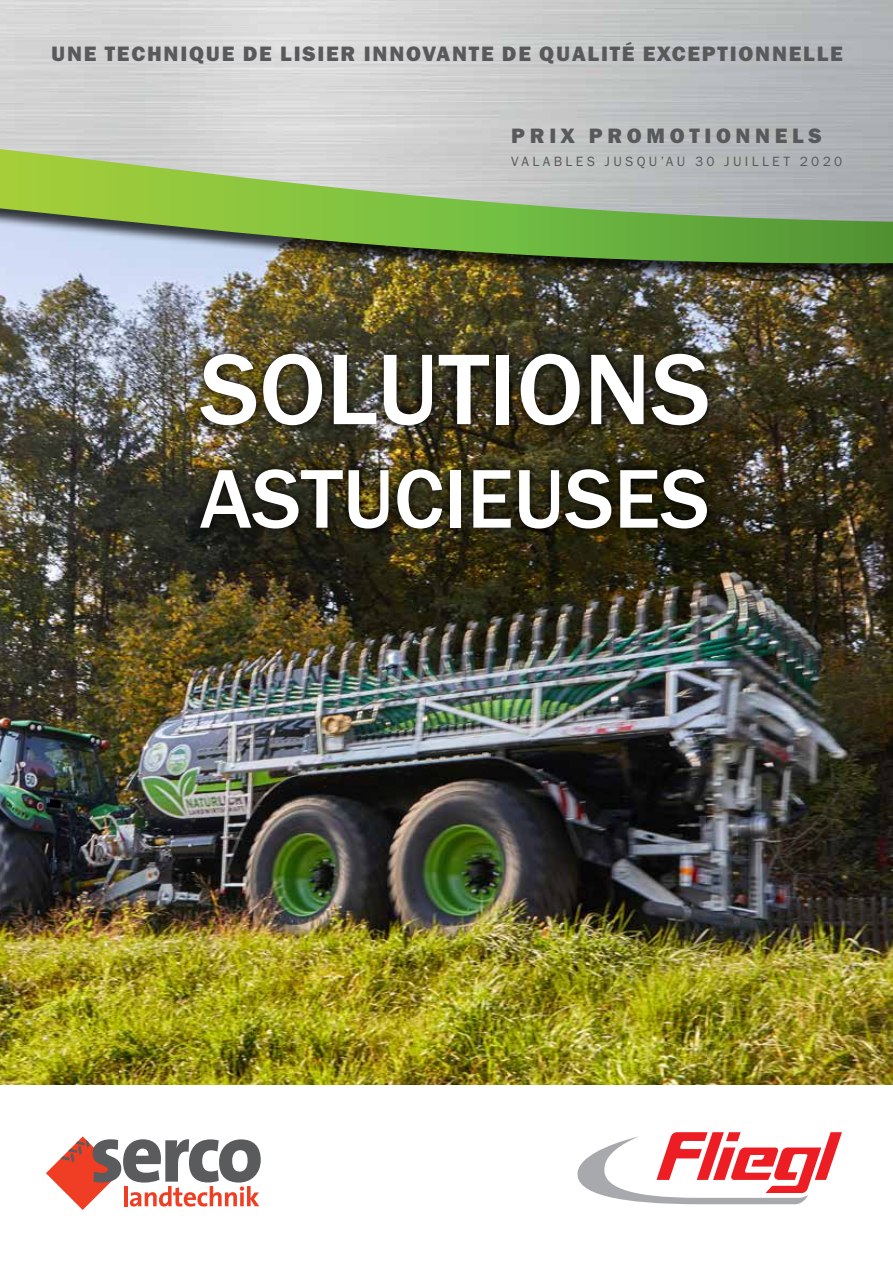
<style>
.page{position:relative;width:893px;height:1263px;background:#fff}
.page>*{position:absolute;margin:0;border:0;box-sizing:border-box;transform-origin:0 0}
.t1{font:500 103.95px "Franklin Gothic";color:#fff}
.t2{font:500 86.25px "Franklin Gothic";color:#fff}
.t3{font:21px "Franklin Gothic Heavy ITC";letter-spacing:.085em;color:#58595b}
.t4{font:21px "Franklin Gothic Heavy ITC";letter-spacing:.22em;color:#58595b}
.t5{font:13.5px "Franklin Gothic Book ITC";letter-spacing:.25em;color:#58595b}
</style>
<div class="page">
<img style="left:0;top:282px;width:893px;height:802px">
<div style="left:0;top:119px;width:893px;height:163px;background:#000;opacity:.75"></div>
<svg style="left:0;top:149px;width:893px;height:115px;background:#97b57f"></svg>
<img style="left:190px;top:343px;width:528px;height:197px">
<svg style="left:46px;top:1136px;width:215px;height:74px"></svg>
<svg style="left:577px;top:1132px;width:265px;height:72px"></svg>
<p class="t3" style="left:51px;top:41px;width:793px">UNE TECHNIQUE DE LISIER INNOVANTE DE QUALITÉ EXCEPTIONNELLE</p>
<p class="t4" style="left:511px;top:123px;width:312px">PRIX PROMOTIONNELS</p>
<p class="t5" style="left:511px;top:153px;width:333px">VALABLES JUSQU’AU 30 JUILLET 2020</p>
<h1 class="t1" style="left:200px;top:325px;width:512px">SOLUTIONS</h1>
<h2 class="t2" style="left:200px;top:446px;width:511px">ASTUCIEUSES</h2>
</div>
